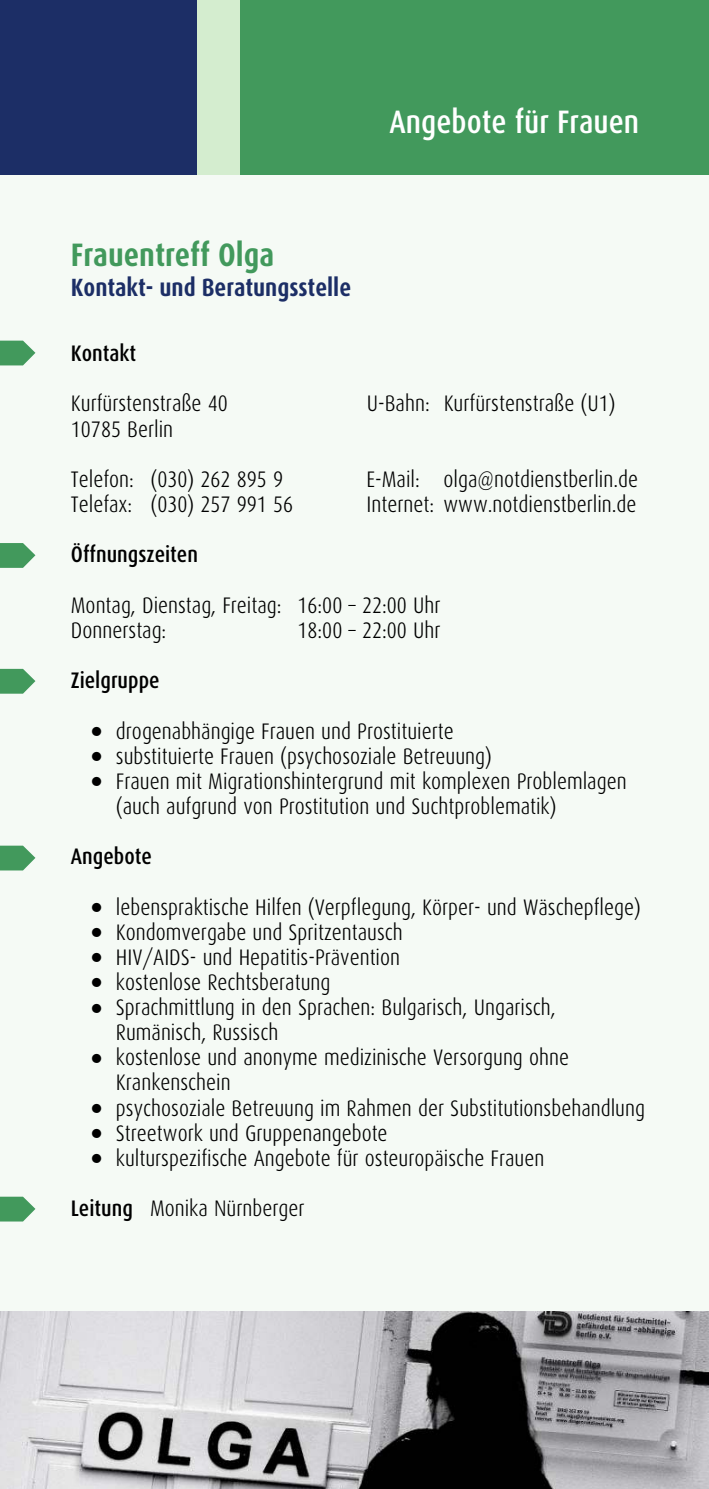
<style>
.page{position:relative;width:709px;height:1489px;background:#fff}
.page>*{position:absolute;margin:0;border:0;box-sizing:border-box;transform-origin:0 0}
.t1{font:500 32.5px "Dax Condensed";color:#fff}
.t2{font:700 32.5px "Dax Condensed";color:#42995c}
.t3{font:700 25px "Dax Condensed";color:#1c2e66}
.t4{font:300 22.5px/25px "Dax Condensed";color:#000}
.t5{font:500 22.5px "Dax Condensed";color:#000}
.s1{font-weight:500}
</style>
<div class="page">
<div style="left:0;top:175px;width:709px;height:1313px;background:#f5faf5"></div>
<div style="left:0;top:0;width:197px;height:175px;background:#1c2e66"></div>
<div style="left:239px;top:0;width:470px;height:175px;background:#42995c"></div>
<div style="left:197px;top:0;width:42px;height:175px;background:#d4edcf"></div>
<svg style="left:0;top:543px;width:35px;height:25px"></svg>
<svg style="left:0;top:669px;width:35px;height:24px"></svg>
<svg style="left:0;top:1196px;width:35px;height:25px"></svg>
<svg style="left:0;top:340px;width:35px;height:25px"></svg>
<svg style="left:0;top:845px;width:35px;height:25px"></svg>
<img style="left:0;top:1311px;width:709px;height:177px">
<h1 class="t1" style="left:389px;top:108px;width:251px">Angebote für Frauen</h1>
<h1 class="t2" style="left:71px;top:241px;width:205px">Frauentreff Olga</h1>
<p class="t3" style="left:71px;top:277px;width:282px">Kontakt- und Beratungsstelle</p>
<p class="t5" style="left:71px;top:344px;width:67px">Kontakt</p>
<p class="t4" style="left:71px;top:393px;width:158px">Kurfürstenstraße 40<br>10785 Berlin</p>
<p class="t4" style="left:71px;top:468px;width:64px">Telefon:</p>
<p class="t4" style="left:366px;top:468px;width:273px">E-Mail: olga@notdienstberlin.de</p>
<p class="t4" style="left:71px;top:493px;width:63px">Telefax:</p>
<p class="t4" style="left:366px;top:493px;width:271px">Internet: www.notdienstberlin.de</p>
<p class="t5" style="left:71px;top:545px;width:129px">Öffnungszeiten</p>
<p class="t4" style="left:71px;top:594px;width:212px">Montag, Dienstag, Freitag:<br>Donnerstag:</p>
<p class="t5" style="left:71px;top:671px;width:90px">Zielgruppe</p>
<p class="t4" style="left:116px;top:720px;width:512px">drogenabhängige Frauen und Prostituierte<br>substituierte Frauen (psychosoziale Betreuung)<br>Frauen mit Migrationshintergrund mit komplexen Problemlagen (auch aufgrund von Prostitution und Suchtproblematik)</p>
<p class="t5" style="left:71px;top:846px;width:82px">Angebote</p>
<p class="t4" style="left:116px;top:895px;width:530px">lebenspraktische Hilfen (Verpflegung, Körper- und Wäschepflege)<br>Kondomvergabe und Spritzentausch<br>HIV/AIDS- und Hepatitis-Prävention<br>kostenlose Rechtsberatung<br>Sprachmittlung in den Sprachen: Bulgarisch, Ungarisch, Rumänisch, Russisch<br>kostenlose und anonyme medizinische Versorgung ohne Krankenschein<br>psychosoziale Betreuung im Rahmen der Substitutionsbehandlung Streetwork und Gruppenangebote<br>kulturspezifische Angebote für osteuropäische Frauen</p>
<p class="t4" style="left:71px;top:1197px;width:235px"><span class="s1">Leitung</span> Monika Nürnberger</p>
<p class="t4" style="left:367px;top:393px;width:250px">U-Bahn: Kurfürstenstraße (U1)</p>
<p class="t4" style="left:151px;top:468px;width:144px">(030) 262 895 9 (030) 257 991 56</p>
<p class="t4" style="left:297px;top:594px;width:145px">16:00 – 22:00 Uhr<br>18:00 – 22:00 Uhr</p>
</div>
